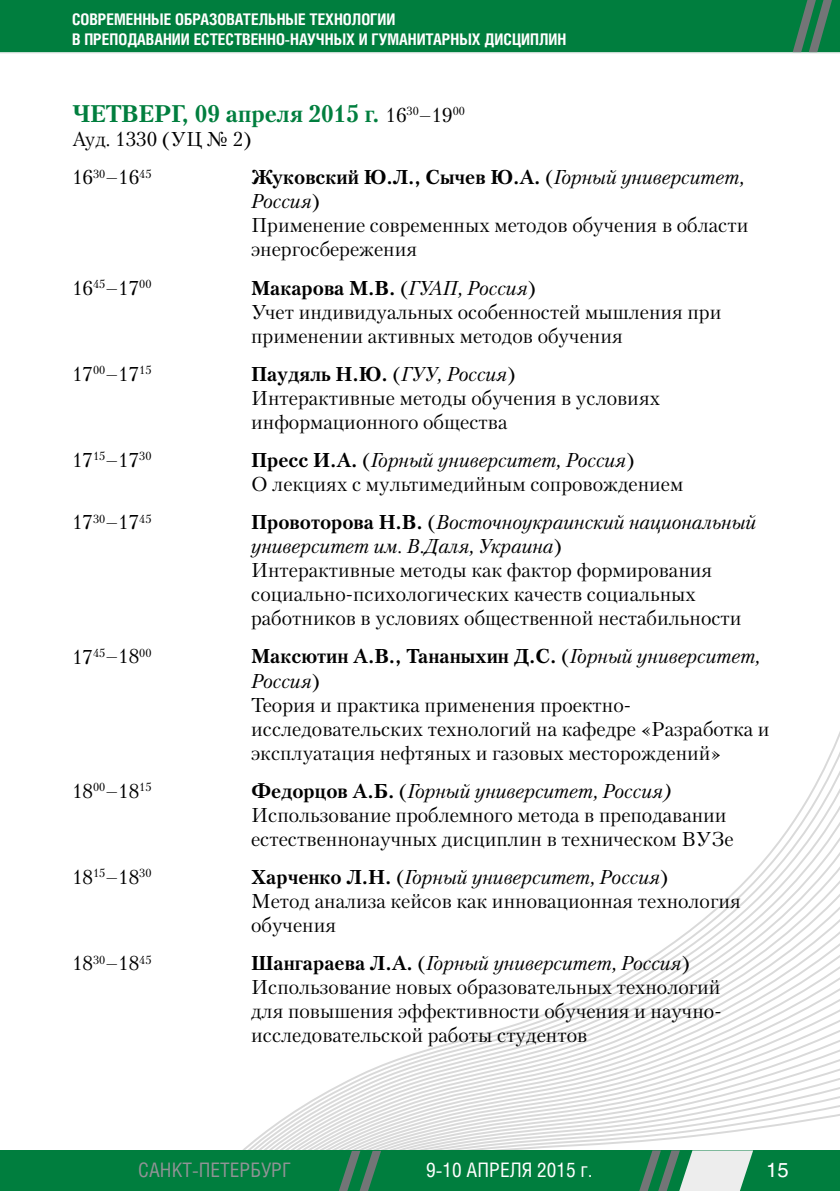
<style>
.page{position:relative;width:840px;height:1191px;background:#fff}
.page>*{position:absolute;margin:0;border:0;box-sizing:border-box;transform-origin:0 0}
.t1{font:700 24px "Petersburg C";color:#007e3e}
.t2{font:20px/24px "Petersburg C";color:#000}
.t3{font:20px "Helios Cond";color:#fff}
.t4{font:20px "Helios Cond";color:#919396}
.t5{font:20px "Helios";color:#fff}
.t6{font:700 16px/19.2px "Helios Cond";color:#fff}
.s1{font-weight:400;font-size:20px;color:#000}
.s2{font-weight:700}
.s3{font-style:italic}
</style>
<div class="page">
<svg style="left:243px;top:734px;width:596px;height:416px"></svg>
<div style="left:0;top:1150px;width:839px;height:41px;background:#007e3e"></div>
<div style="left:0;top:0;width:839px;height:52px;background:#007e3e"></div>
<svg style="left:792px;top:0;width:39px;height:52px;background:#327a56"></svg>
<svg style="left:639px;top:1150px;width:113px;height:41px"></svg>
<svg style="left:339px;top:1150px;width:42px;height:41px"></svg>
<p class="t6" style="left:72px;top:10px;width:495px">СОВРЕМЕННЫЕ ОБРАЗОВАТЕЛЬНЫЕ ТЕХНОЛОГИИ<br>В ПРЕПОДАВАНИИ ЕСТЕСТВЕННО-НАУЧНЫХ И ГУМАНИТАРНЫХ ДИСЦИПЛИН</p>
<p class="t1" style="left:72px;top:99px;width:394px">ЧЕТВЕРГ, 09 апреля 2015 г. <span class="s1">16</span><sup>30</sup><span class="s1">–19</span><sup>00</sup></p>
<p class="t2" style="left:72px;top:120px;width:181px;line-height:38.2px">Ауд. 1330 (УЦ № 2)<br>16<sup>30</sup>–16<sup>45</sup></p>
<p class="t2" style="left:251px;top:165px;width:498px"><span class="s2">Жуковский Ю.Л., Сычев Ю.А.</span> (<span class="s3">Горный университет,<br>Россия</span>)<br>Применение современных методов обучения в области энергосбережения</p>
<p class="t2" style="left:72px;top:275px;width:81px">16<sup>45</sup>–17<sup>00</sup></p>
<p class="t2" style="left:251px;top:275px;width:471px"><span class="s2">Макарова М.В.</span> (<span class="s3">ГУАП, Россия</span>)<br>Учет индивидуальных особенностей мышления при применении активных методов обучения</p>
<p class="t2" style="left:72px;top:361px;width:81px">17<sup>00</sup>–17<sup>15</sup></p>
<p class="t2" style="left:251px;top:361px;width:410px"><span class="s2">Паудяль Н.Ю.</span> (<span class="s3">ГУУ, Россия</span>)<br>Интерактивные методы обучения в условиях информационного общества</p>
<p class="t2" style="left:72px;top:448px;width:81px">17<sup>15</sup>–17<sup>30</sup></p>
<p class="t2" style="left:251px;top:448px;width:433px"><span class="s2">Пресс И.А.</span> (<span class="s3">Горный университет, Россия</span>)<br>О лекциях с мультимедийным сопровождением</p>
<p class="t2" style="left:72px;top:510px;width:81px">17<sup>30</sup>–17<sup>45</sup></p>
<p class="t2" style="left:251px;top:510px;width:506px"><span class="s2">Провоторова Н.В.</span> (<span class="s3">Восточноукраинский национальный университет им. В.Даля, Украина</span>)<br>Интерактивные методы как фактор формирования социально-психологических качеств социальных работников в условиях общественной нестабильности</p>
<p class="t2" style="left:72px;top:644px;width:81px">17<sup>45</sup>–18<sup>00</sup></p>
<p class="t2" style="left:251px;top:644px;width:519px"><span class="s2">Максютин А.В., Тананыхин Д.С.</span> (<span class="s3">Горный университет, Россия</span>)<br>Теория и практика применения проектно&shy;исследовательских технологий на кафедре «Разработка и эксплуатация нефтяных и газовых месторождений»</p>
<p class="t2" style="left:72px;top:778px;width:81px">18<sup>00</sup>–18<sup>15</sup></p>
<p class="t2" style="left:251px;top:778px;width:483px"><span class="s2">Федорцов А.Б.</span> (<span class="s3">Горный университет, Россия)<br></span>Использование проблемного метода в преподавании естественнонаучных дисциплин в техническом ВУЗе</p>
<p class="t2" style="left:72px;top:864px;width:81px">18<sup>15</sup>–18<sup>30</sup></p>
<p class="t2" style="left:251px;top:864px;width:491px"><span class="s2">Харченко Л.Н.</span> (<span class="s3">Горный университет, Россия</span>)<br>Метод анализа кейсов как инновационная технология обучения</p>
<p class="t2" style="left:72px;top:951px;width:81px">18<sup>30</sup>–18<sup>45</sup></p>
<p class="t2" style="left:251px;top:951px;width:471px"><span class="s2">Шангараева Л.А.</span> (<span class="s3">Горный университет, Россия</span>)<br>Использование новых образовательных технологий для повышения эффективности обучения и научно&shy;исследовательской работы студентов</p>
<p class="t4" style="left:138px;top:1158px;width:154px">Санкт-Петербург</p>
<p class="t3" style="left:426px;top:1158px;width:168px">9-10 АПРЕЛЯ 2015 г.</p>
<p class="t5" style="left:765px;top:1157px;width:24px">15</p>
</div>
